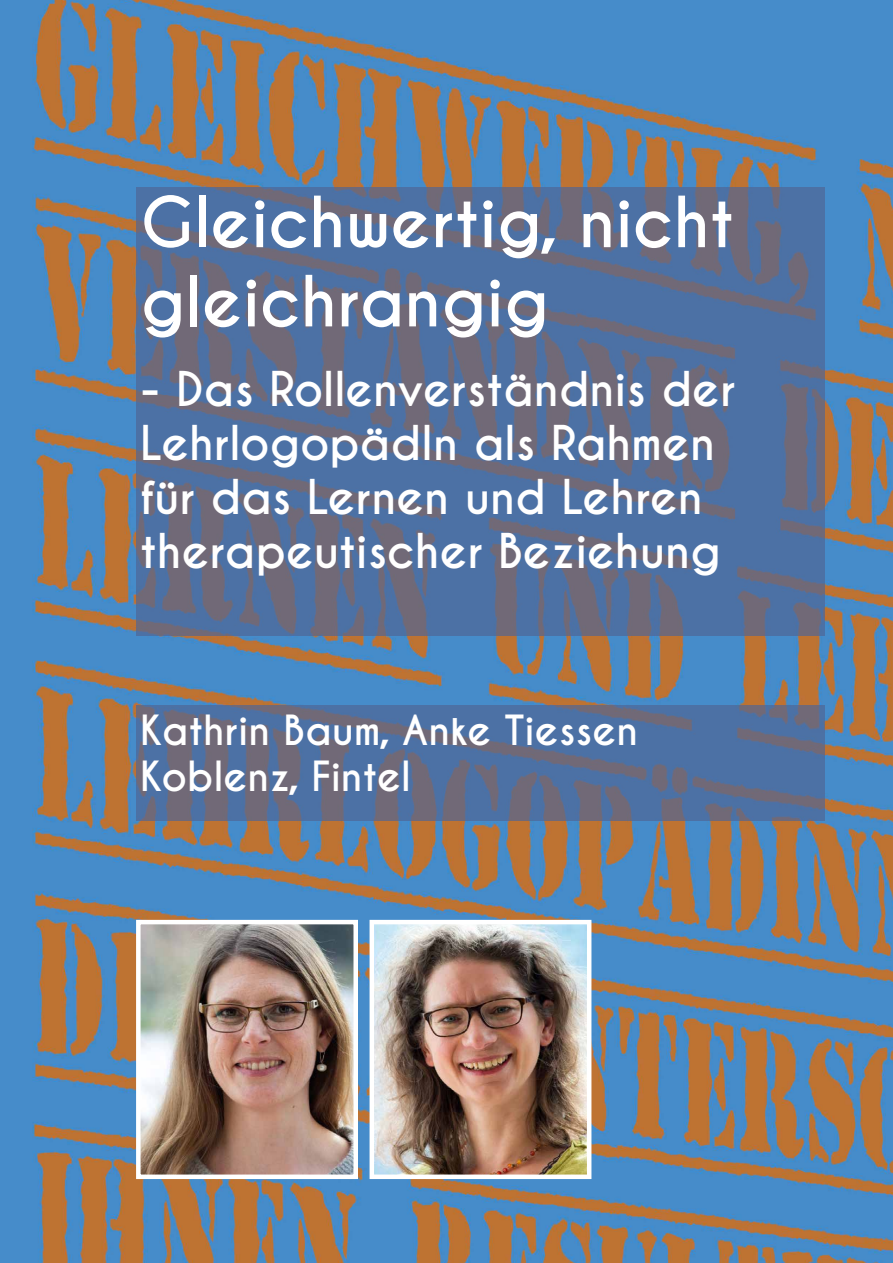
<style>
.page{position:relative;width:893px;height:1263px;background:#fff}
.page>*{position:absolute;margin:0;border:0;box-sizing:border-box;transform-origin:0 0}
.t1{font:700 66px/79.2px "Caviar Dreams";color:#fff}
.t2{font:700 45px/54px "Caviar Dreams";color:#fff}
.t3{font:700 39px/46.8px "Caviar Dreams";color:#fff}
</style>
<div class="page">
<img style="left:0;top:0;width:884px;height:1263px">
<svg style="left:884px;top:0;width:9px;height:1263px;background:#6d8396"></svg>
<svg style="left:136px;top:187px;width:689px;height:448px;background:#596e94"></svg>
<svg style="left:136px;top:705px;width:689px;height:116px;background:#596d93"></svg>
<img style="left:141px;top:925px;width:212px;height:249px">
<div style="left:136px;top:920px;width:222px;height:259px;border:4px solid #fff"></div>
<img style="left:375px;top:925px;width:211px;height:249px">
<div style="left:370px;top:920px;width:221px;height:259px;border:4px solid #fff"></div>
<h1 class="t1" style="left:140px;top:185px;width:595px">Gleichwertig, nicht gleichrangig</h1>
<p class="t2" style="left:140px;top:363px;width:596px">- Das Rollenverständnis der<br>LehrlogopädIn als Rahmen für das Lernen und Lehren therapeutischer Beziehung</p>
<p class="t3" style="left:140px;top:707px;width:499px">Kathrin Baum, Anke Tiessen<br>Koblenz, Fintel</p>
</div>
